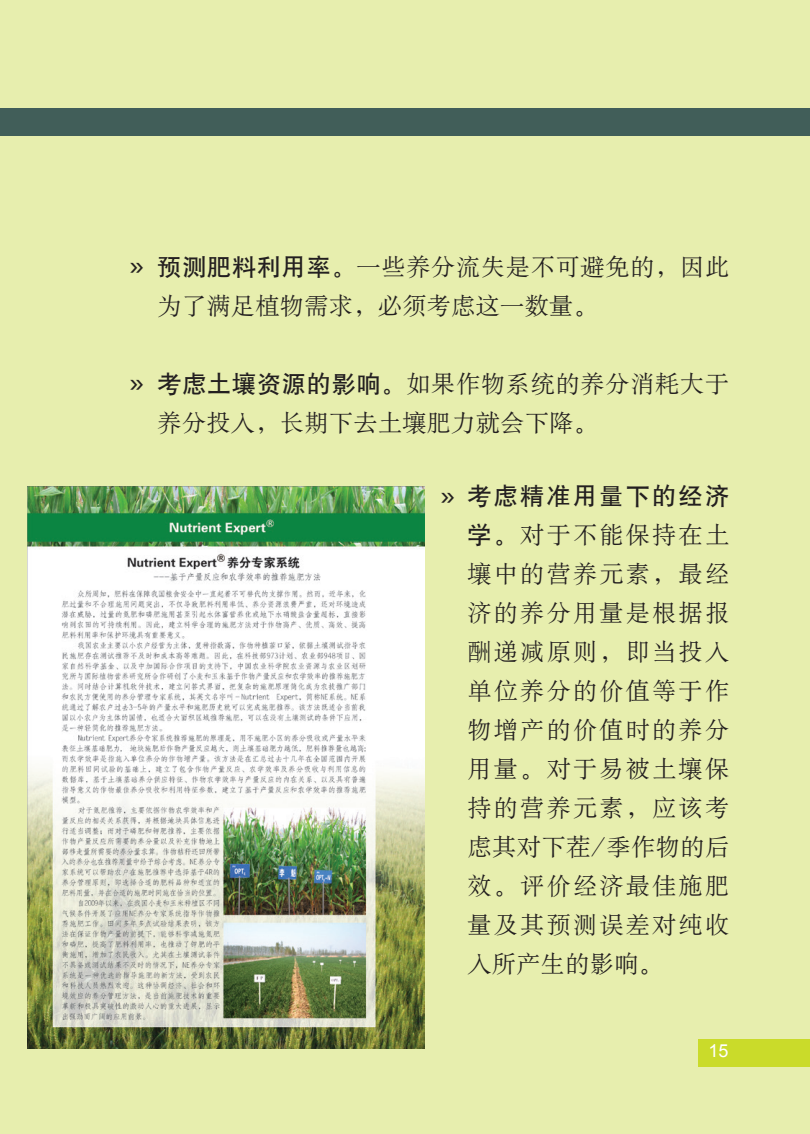
<style>
.page{position:relative;width:810px;height:1134px;background:#e7eeae}
.page>*{position:absolute;margin:0;border:0;box-sizing:border-box;transform-origin:0 0}
.正宋1{font:30px "Gisha";color:#231f20}
.内2{font:24px/39px "H Ya 6 gj";letter-spacing:.035em;color:#231f20}
.t1{font:18px "Arial";color:#fff}
.s1{font-family:"H Yb 1 gj"}
</style>
<div class="page">
<div style="left:0;top:108px;width:810px;height:27px;background:#3e5b57"></div>
<div style="left:698px;top:1040px;width:112px;height:27px;background:#cadb2a"></div>
<img style="left:27px;top:486px;width:398px;height:563px">
<p class="正宋1" style="left:129px;top:248px;width:17px">»</p>
<p class="内2" style="left:158px;top:248px;width:573px"><span class="s1">预测肥料利用率。</span>一些养分流失是不可避免的，因此为了满足植物需求，必须考虑这一数量。</p>
<p class="正宋1" style="left:129px;top:365px;width:17px">»</p>
<p class="内2" style="left:158px;top:365px;width:573px"><span class="s1">考虑土壤资源的影响。</span>如果作物系统的养分消耗大于养分投入，长期下去土壤肥力就会下降。</p>
<p class="正宋1" style="left:440px;top:478px;width:17px">»</p>
<p class="内2" style="left:468px;top:477px;width:263px;text-align:justify"><span class="s1">考虑精准用量下的经济学。</span>对于不能保持在土壤中的营养元素，最经济的养分用量是根据报酬递减原则，即当投入单位养分的价值等于作物增产的价值时的养分用量。对于易被土壤保持的营养元素，应该考虑其对下茬/季作物的后效。评价经济最佳施肥量及其预测误差对纯收入所产生的影响。</p>
<p class="t1" style="left:708px;top:1039px;width:22px">15</p>
</div>
